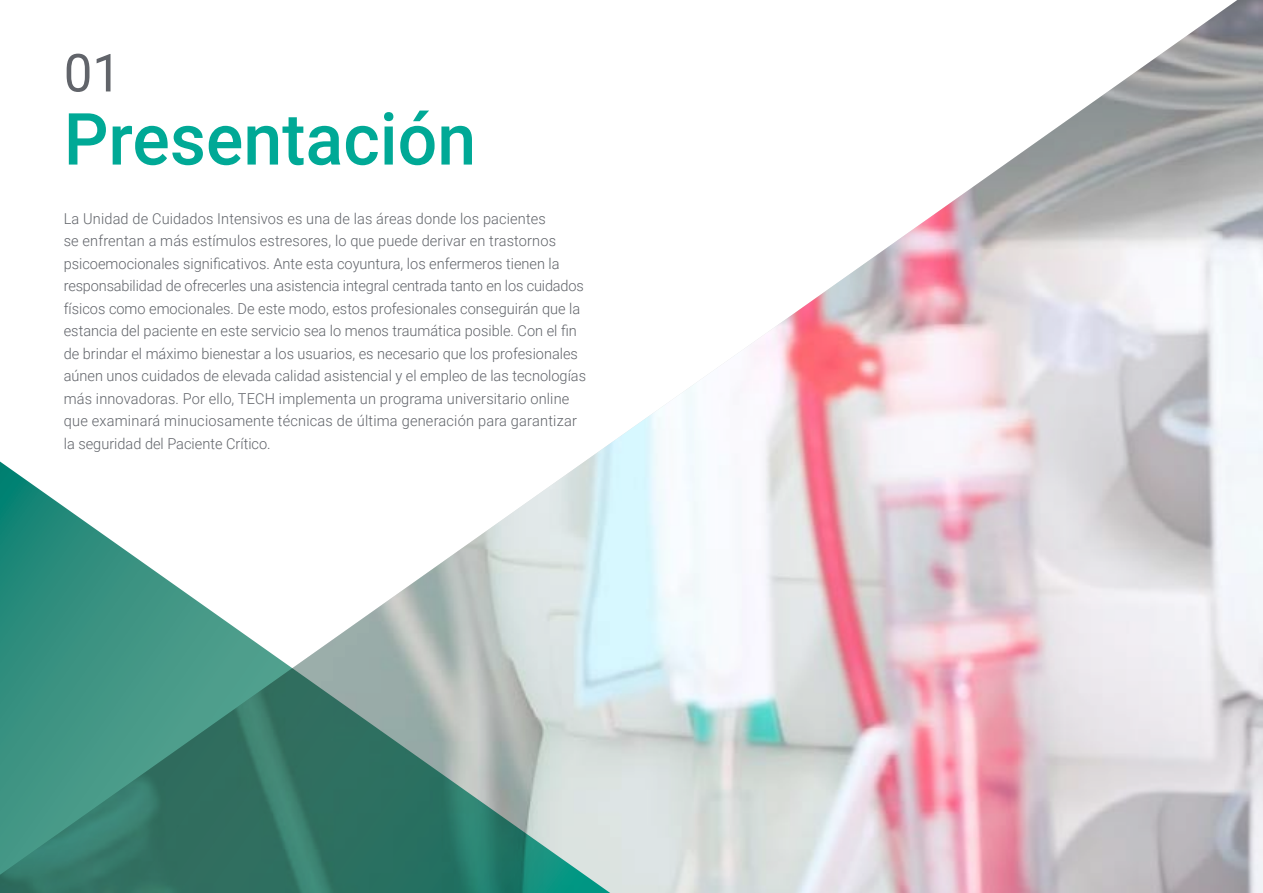
<style>
.page{position:relative;width:1263px;height:893px;background:#fff}
.page>*{position:absolute;margin:0;border:0;box-sizing:border-box;transform-origin:0 0}
.t1{font:500 72px "Roboto";color:#00a996}
.t2{font:52.5px "Roboto";color:#61646a}
.t3{font:300 15px/22.5px "Roboto";color:#61646a}
</style>
<div class="page">
<img style="left:607px;top:0;width:656px;height:893px">
<svg style="left:0;top:446px;width:640px;height:447px"></svg>
<h2 class="t2" style="left:64px;top:36px;width:59px">01</h2>
<h1 class="t1" style="left:64px;top:89px;width:414px">Presentación</h1>
<p class="t3" style="left:64px;top:207px;width:524px">La Unidad de Cuidados Intensivos es una de las áreas donde los pacientes<br>se enfrentan a más estímulos estresores, lo que puede derivar en trastornos psicoemocionales significativos. Ante esta coyuntura, los enfermeros tienen la responsabilidad de ofrecerles una asistencia integral centrada tanto en los cuidados físicos como emocionales. De este modo, estos profesionales conseguirán que la estancia del paciente en este servicio sea lo menos traumática posible. Con el fin de brindar el máximo bienestar a los usuarios, es necesario que los profesionales aúnen unos cuidados de elevada calidad asistencial y el empleo de las tecnologías más innovadoras. Por ello, TECH implementa un programa universitario online que examinará minuciosamente técnicas de última generación para garantizar la seguridad del Paciente Crítico.</p>
</div>
